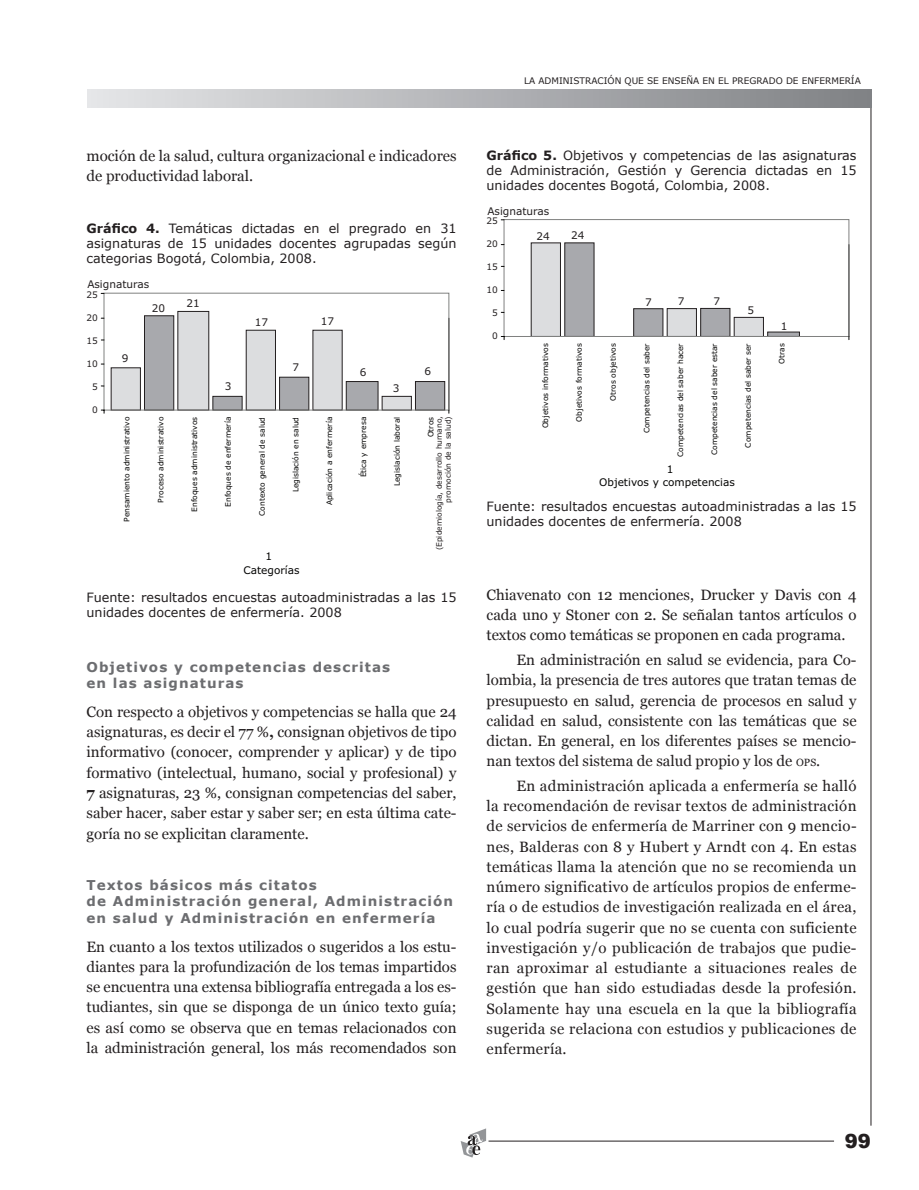
<style>
.page{position:relative;width:919px;height:1190px;background:#fff}
.page>*{position:absolute;margin:0;border:0;box-sizing:border-box;transform-origin:0 0}
.t1{font:900 19.5px "Arial";color:#231f20}
.t2{font:15px/20.2px "Georgia";color:#231f20;text-align:justify}
.t3{font:700 13.5px/16.5px "Verdana";letter-spacing:.08em;color:#6c6d70}
.t4{font:12.75px/15px "Verdana";color:#231f20;text-align:justify}
.t5{font:10.5px "Verdana";color:#231f20}
.t6{font:10.5px/13.6px "Verdana";color:#050504;text-align:center}
.t7{font:9px "Verdana";color:#231f20}
.t8{font:7.5px "Verdana";color:#050504}
.t9{font:7.5px/9px "Verdana";color:#231f20;text-align:right}
.s1{font-weight:700}
.s2{font-size:10.5px}
</style>
<div class="page">
<hr style="left:870px;top:91px;width:1px;height:1034px;background:#231f20">
<hr style="left:488px;top:1140px;width:345px;height:1px;background:#231f20">
<svg style="left:460px;top:1128px;width:26px;height:29px"></svg>
<div style="left:111px;top:367px;width:29px;height:43px;background:#dcdddf"></div>
<div style="left:144px;top:315px;width:30px;height:95px;background:#a8a9ad;border:1px solid #231f20"></div>
<div style="left:177px;top:311px;width:32px;height:99px;background:#dcdddf;border:1px solid #231f20"></div>
<div style="left:212px;top:396px;width:30px;height:14px;background:#a8a9ad;border:1px solid #231f20"></div>
<div style="left:246px;top:330px;width:29px;height:80px;background:#dcdddf;border:1px solid #231f20"></div>
<div style="left:279px;top:377px;width:30px;height:33px;background:#a8a9ad;border:1px solid #231f20"></div>
<div style="left:312px;top:330px;width:30px;height:80px;background:#dcdddf"></div>
<div style="left:346px;top:381px;width:32px;height:29px;background:#a8a9ad;border:1px solid #231f20"></div>
<div style="left:382px;top:396px;width:29px;height:14px;background:#dcdddf;border:1px solid #231f20"></div>
<div style="left:415px;top:381px;width:29px;height:29px;background:#a8a9ad;border:1px solid #231f20"></div>
<div style="left:104px;top:293px;width:345px;height:117px;border:1px solid #808180"></div>
<div style="left:530px;top:243px;width:30px;height:93px;background:#dcdddf;border:1px solid #231f20"></div>
<div style="left:564px;top:243px;width:30px;height:93px;background:#a8a9ad;border:1px solid #231f20"></div>
<div style="left:633px;top:308px;width:29px;height:28px;background:#a8a9ad;border:1px solid #231f20"></div>
<div style="left:666px;top:308px;width:30px;height:28px;background:#dcdddf;border:1px solid #231f20"></div>
<div style="left:700px;top:308px;width:29px;height:28px;background:#a8a9ad;border:1px solid #231f20"></div>
<div style="left:733px;top:317px;width:30px;height:20px;background:#dcdddf;border:1px solid #231f20"></div>
<svg style="left:767px;top:332px;width:32px;height:3px"></svg>
<hr style="left:848px;top:244px;width:1px;height:92px;background:#050504">
<div style="left:503px;top:219px;width:345px;height:118px;border:1px solid #808180"></div>
<p class="t2" style="left:86px;top:146px;width:371px">moción de la salud, cultura organizacional e indicadores de productividad laboral.</p>
<p class="t4" style="left:86px;top:221px;width:371px"><span class="s1">Gráfico 4.</span> Temáticas dictadas en el pregrado en 31 asignaturas de 15 unidades docentes agrupadas según categorias Bogotá, Colombia, 2008.</p>
<p class="t5" style="left:87px;top:277px;width:63px">Asignaturas</p>
<p class="t7" style="left:86px;top:288px;width:13px">25</p>
<p class="t7" style="left:86px;top:311px;width:13px">20</p>
<p class="t7" style="left:86px;top:334px;width:13px">15</p>
<p class="t7" style="left:86px;top:357px;width:13px">10</p>
<p class="t7" style="left:92px;top:380px;width:7px">5</p>
<p class="t7" style="left:92px;top:403px;width:7px">0</p>
<p class="t5" style="left:152px;top:300px;width:15px">20</p>
<p class="t5" style="left:122px;top:351px;width:8px">9</p>
<p class="t5" style="left:186px;top:296px;width:15px">21</p>
<p class="t5" style="left:255px;top:315px;width:15px">17</p>
<p class="t5" style="left:321px;top:314px;width:15px">17</p>
<p class="t5" style="left:292px;top:360px;width:8px">7</p>
<p class="t5" style="left:360px;top:365px;width:8px">6</p>
<p class="t5" style="left:424px;top:364px;width:8px">6</p>
<p class="t5" style="left:225px;top:378px;width:8px">3</p>
<p class="t5" style="left:393px;top:381px;width:8px">3</p>
<p class="t8" style="left:122px;top:521px;width:106px;rotate:-90deg">Pensamiento administrativo</p>
<p class="t8" style="left:155px;top:502px;width:87px;rotate:-90deg">Proceso administrativo</p>
<p class="t8" style="left:189px;top:512px;width:96px;rotate:-90deg">Enfoques administrativos</p>
<p class="t8" style="left:223px;top:507px;width:91px;rotate:-90deg">Enfoques de enfermería</p>
<p class="t8" style="left:257px;top:516px;width:100px;rotate:-90deg">Contexto general de salud</p>
<p class="t8" style="left:290px;top:492px;width:77px;rotate:-90deg">Legislación en salud</p>
<p class="t8" style="left:324px;top:505px;width:90px;rotate:-90deg">Aplicación a enfermería</p>
<p class="t8" style="left:358px;top:477px;width:62px;rotate:-90deg">Ética y empresa</p>
<p class="t8" style="left:392px;top:486px;width:71px;rotate:-90deg">Legislación laboral</p>
<p class="t8" style="left:425px;top:437px;width:22px;rotate:-90deg">Otros</p>
<p class="t9" style="left:434px;top:550px;width:136px;rotate:-90deg">(Epidemiología, desarrollo humano, promoción de la salud)</p>
<p class="t6" style="left:243px;top:549px;width:58px">1<br>Categorías</p>
<p class="t4" style="left:86px;top:589px;width:371px">Fuente: resultados encuestas autoadministradas a las 15 unidades docentes de enfermería. 2008</p>
<p class="t3" style="left:86px;top:658px;width:305px">Objetivos y competencias descritas en las asignaturas</p>
<p class="t2" style="left:86px;top:702px;width:371px">Con respecto a objetivos y competencias se halla que 24 asignaturas, es decir el 77 %<span class="s1">,</span> consignan objetivos de tipo informativo (conocer, comprender y aplicar) y de tipo formativo (intelectual, humano, social y profesional) y <span class="s1">7</span> asignaturas, 23 %, consignan competencias del saber, saber hacer, saber estar y saber ser; en esta última cate&shy;goría no se explicitan claramente.</p>
<p class="t3" style="left:86px;top:876px;width:368px">Textos básicos más citatos<br>de Administración general, Administración en salud y Administración en enfermería</p>
<p class="t2" style="left:86px;top:936px;width:371px">En cuanto a los textos utilizados o sugeridos a los estu&shy;diantes para la profundización de los temas impartidos se encuentra una extensa bibliografía entregada a los es&shy;tudiantes, sin que se disponga de un único texto guía; es así como se observa que en temas relacionados con la administración general, los más recomendados son</p>
<p class="t7" style="left:524px;top:74px;width:338px">LA ADMINISTRACIÓN QUE SE ENSEÑA EN EL PREGRADO DE ENFERMERÍA</p>
<p class="t4" style="left:486px;top:148px;width:371px"><span class="s1">Gráfico 5.</span> Objetivos y competencias de las asignaturas de Administración, Gestión y Gerencia dictadas en 15 unidades docentes Bogotá, Colombia, 2008.</p>
<p class="t5" style="left:487px;top:204px;width:63px">Asignaturas</p>
<p class="t7" style="left:486px;top:215px;width:13px">25</p>
<p class="t7" style="left:486px;top:238px;width:13px">20</p>
<p class="t7" style="left:486px;top:260px;width:13px">15</p>
<p class="t7" style="left:486px;top:283px;width:13px">10</p>
<p class="t7" style="left:492px;top:306px;width:7px">5</p>
<p class="t7" style="left:492px;top:329px;width:7px">0</p>
<p class="t5" style="left:536px;top:229px;width:15px">24</p>
<p class="t5" style="left:571px;top:228px;width:15px">24</p>
<p class="t5" style="left:645px;top:294px;width:8px">7</p>
<p class="t5" style="left:677px;top:294px;width:8px">7</p>
<p class="t5" style="left:713px;top:294px;width:8px">7</p>
<p class="t5" style="left:747px;top:303px;width:8px">5</p>
<p class="t5" style="left:780px;top:318px;width:8px">1</p>
<p class="t8" style="left:540px;top:428px;width:87px;rotate:-90deg">Objetivos informativos</p>
<p class="t8" style="left:573px;top:421px;width:80px;rotate:-90deg">Objetivos formativos</p>
<p class="t8" style="left:607px;top:401px;width:59px;rotate:-90deg">Otros objetivos</p>
<p class="t8" style="left:641px;top:433px;width:92px;rotate:-90deg">Competencias del saber</p>
<p class="t8" style="left:675px;top:457px;width:115px;rotate:-90deg">Competencias del saber hacer</p>
<p class="t8" style="left:708px;top:455px;width:113px;rotate:-90deg">Competencias del saber estar</p>
<p class="t8" style="left:742px;top:447px;width:106px;rotate:-90deg">Competencias del saber ser</p>
<p class="t8" style="left:776px;top:364px;width:22px;rotate:-90deg">Otras</p>
<p class="t6" style="left:599px;top:462px;width:137px;line-height:13.2px">1<br>Objetivos y competencias</p>
<p class="t4" style="left:486px;top:499px;width:371px">Fuente: resultados encuestas autoadministradas a las 15 unidades docentes de enfermería. 2008</p>
<p class="t2" style="left:486px;top:585px;width:371px">Chiavenato con 12 menciones, Drucker y Davis con 4 cada uno y Stoner con 2. Se señalan tantos artículos o textos como temáticas se proponen en cada programa.</p>
<p class="t2" style="left:486px;top:650px;width:371px;text-indent:30px">En administración en salud se evidencia, para Co&shy;lombia, la presencia de tres autores que tratan temas de presupuesto en salud, gerencia de procesos en salud y calidad en salud, consistente con las temáticas que se dictan. En general, en los diferentes países se mencio&shy;nan textos del sistema de salud propio y los de <span class="s2">ops</span>.</p>
<p class="t2" style="left:486px;top:775px;width:371px;text-indent:30px">En administración aplicada a enfermería se halló la recomendación de revisar textos de administración de servicios de enfermería de Marriner con 9 mencio&shy;nes, Balderas con 8 y Hubert y Arndt con 4. En estas temáticas llama la atención que no se recomienda un número significativo de artículos propios de enferme&shy;ría o de estudios de investigación realizada en el área, lo cual podría sugerir que no se cuenta con suficiente investigación y/o publicación de trabajos que pudie&shy;ran aproximar al estudiante a situaciones reales de gestión que han sido estudiadas desde la profesión.<br>Solamente hay una escuela en la que la bibliografía sugerida se relaciona con estudios y publicaciones de enfermería.</p>
<h1 class="t1" style="left:844px;top:1126px;width:28px">99</h1>
</div>
